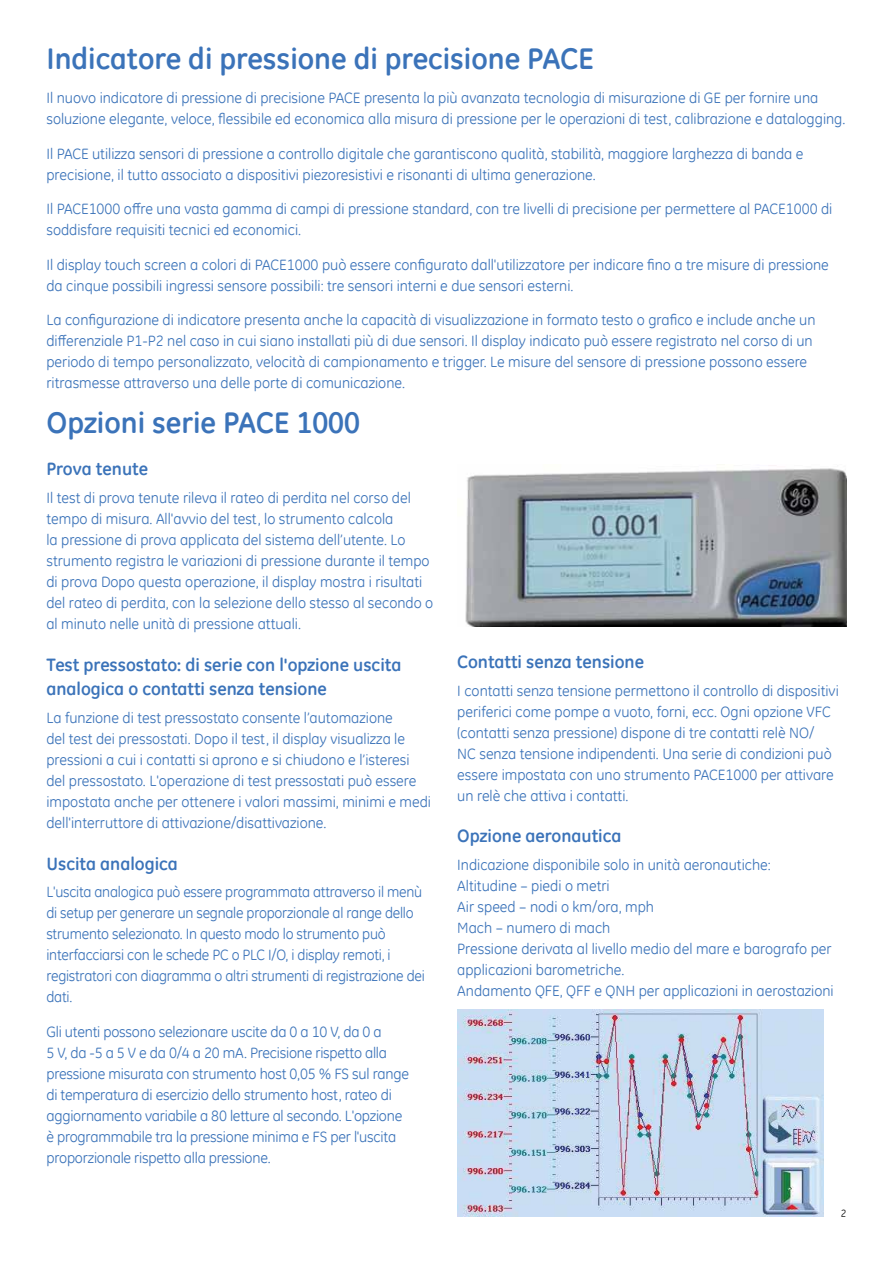
<style>
.page{position:relative;width:893px;height:1263px;background:#fff}
.page>*{position:absolute;margin:0;border:0;box-sizing:border-box;transform-origin:0 0}
.t1{font:700 30px "GE Inspira";color:#3b73b9}
.t2{font:700 18px/24px "GE Inspira";color:#3b73b9}
.t3{font:15px/21px "GE Inspira";color:#3b73b9}
.t4{font:10.5px "GE Inspira";color:#000}
</style>
<div class="page">
<img style="left:458px;top:1009px;width:365px;height:207px">
<img style="left:465px;top:468px;width:381px;height:159px">
<h1 class="t1" style="left:46px;top:39px;width:549px">Indicatore di pressione di precisione PACE</h1>
<p class="t3" style="left:46px;top:87px;width:800px">Il nuovo indicatore di pressione di precisione PACE presenta la più avanzata tecnologia di misurazione di GE per fornire una soluzione elegante, veloce, flessibile ed economica alla misura di pressione per le operazioni di test, calibrazione e datalogging.</p>
<p class="t3" style="left:46px;top:143px;width:758px">Il PACE utilizza sensori di pressione a controllo digitale che garantiscono qualità, stabilità, maggiore larghezza di banda e precisione, il tutto associato a dispositivi piezoresistivi e risonanti di ultima generazione.</p>
<p class="t3" style="left:46px;top:198px;width:787px">Il PACE1000 offre una vasta gamma di campi di pressione standard, con tre livelli di precisione per permettere al PACE1000 di soddisfare requisiti tecnici ed economici.</p>
<p class="t3" style="left:46px;top:254px;width:784px">Il display touch screen a colori di PACE1000 può essere configurato dall'utilizzatore per indicare fino a tre misure di pressione da cinque possibili ingressi sensore possibili: tre sensori interni e due sensori esterni.</p>
<p class="t3" style="left:46px;top:309px;width:771px">La configurazione di indicatore presenta anche la capacità di visualizzazione in formato testo o grafico e include anche un differenziale P1-P2 nel caso in cui siano installati più di due sensori. Il display indicato può essere registrato nel corso di un periodo di tempo personalizzato, velocità di campionamento e trigger. Le misure del sensore di pressione possono essere ritrasmesse attraverso una delle porte di comunicazione.</p>
<h1 class="t1" style="left:46px;top:404px;width:315px">Opzioni serie PACE 1000</h1>
<p class="t2" style="left:46px;top:457px;width:103px">Prova tenute</p>
<p class="t3" style="left:46px;top:487px;width:388px">Il test di prova tenute rileva il rateo di perdita nel corso del tempo di misura. All'avvio del test, lo strumento calcola<br>la pressione di prova applicata del sistema dell’utente. Lo strumento registra le variazioni di pressione durante il tempo di prova Dopo questa operazione, il display mostra i risultati del rateo di perdita, con la selezione dello stesso al secondo o al minuto nelle unità di pressione attuali.</p>
<p class="t2" style="left:46px;top:652px;width:356px">Test pressostato: di serie con l'opzione uscita analogica o contatti senza tensione</p>
<p class="t3" style="left:46px;top:707px;width:386px">La funzione di test pressostato consente l’automazione<br>del test dei pressostati. Dopo il test, il display visualizza le pressioni a cui i contatti si aprono e si chiudono e l’isteresi del pressostato. L'operazione di test pressostati può essere impostata anche per ottenere i valori massimi, minimi e medi dell'interruttore di attivazione/disattivazione.</p>
<p class="t2" style="left:46px;top:851px;width:133px">Uscita analogica</p>
<p class="t3" style="left:46px;top:881px;width:380px">L'uscita analogica può essere programmata attraverso il menù di setup per generare un segnale proporzionale al range dello strumento selezionato. In questo modo lo strumento può interfacciarsi con le schede PC o PLC I/O, i display remoti, i registratori con diagramma o altri strumenti di registrazione dei dati.</p>
<p class="t3" style="left:46px;top:1021px;width:364px">Gli utenti possono selezionare uscite da 0 a 10 V, da 0 a<br>5 V, da -5 a 5 V e da 0/4 a 20 mA. Precisione rispetto alla pressione misurata con strumento host 0,05 % FS sul range di temperatura di esercizio dello strumento host, rateo di aggiornamento variabile a 80 letture al secondo. L'opzione è programmabile tra la pressione minima e FS per l'uscita proporzionale rispetto alla pressione.</p>
<p class="t2" style="left:457px;top:649px;width:188px">Contatti senza tensione</p>
<p class="t3" style="left:457px;top:680px;width:383px">I contatti senza tensione permettono il controllo di dispositivi periferici come pompe a vuoto, forni, ecc. Ogni opzione VFC (contatti senza pressione) dispone di tre contatti relè NO/<br>NC senza tensione indipendenti. Una serie di condizioni può essere impostata con uno strumento PACE1000 per attivare un relè che attiva i contatti.</p>
<p class="t2" style="left:457px;top:824px;width:166px">Opzione aeronautica</p>
<p class="t3" style="left:457px;top:854px;width:378px">Indicazione disponibile solo in unità aeronautiche:<br>Altitudine – piedi o metri<br>Air speed – nodi o km/ora, mph<br>Mach – numero di mach<br>Pressione derivata al livello medio del mare e barografo per applicazioni barometriche.<br>Andamento QFE, QFF e QNH per applicazioni in aerostazioni</p>
<p class="t4" style="left:841px;top:1206px;width:7px">2</p>
</div>
